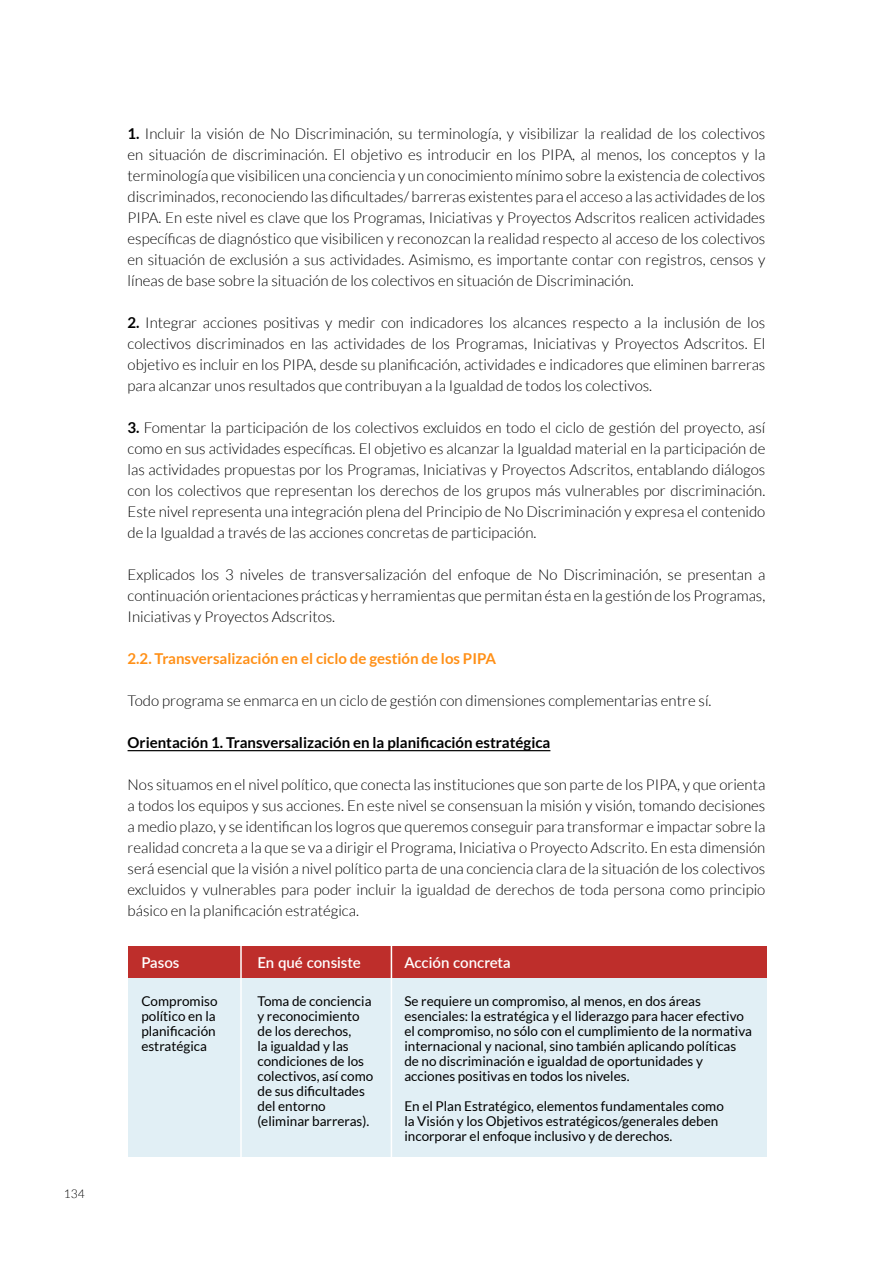
<style>
.page{position:relative;width:893px;height:1263px;background:#fff}
.page>*{position:absolute;margin:0;border:0;box-sizing:border-box;transform-origin:0 0}
.t1{font:300 15px/21px "Lato";color:#000;text-align:justify}
.t2{font:700 15px "Lato";color:#000}
.t3{font:700 15px "Lato";color:#ff9017}
.t4{font:600 15px "Lato";color:#fff}
.t5{font:13.5px/15px "Lato";color:#000}
.t6{font:300 12px "Lato";color:#000}
.s1{font-weight:700}
</style>
<div class="page">
<hr style="left:128px;top:750px;width:422px;height:1px;background:#000">
<div style="left:128px;top:959px;width:638px;height:198px;background:#e1eff5"></div>
<div style="left:128px;top:946px;width:638px;height:32px;background:#be2e2b"></div>
<hr style="left:240px;top:944px;width:2px;height:260px;background:#fff">
<hr style="left:391px;top:943px;width:1px;height:261px;background:#fff">
<p class="t6" style="left:64px;top:1188px;width:22px">134</p>
<p class="t1" style="left:128px;top:123px;width:639px"><span class="s1">1.</span> Incluir la visión de No Discriminación, su terminología, y visibilizar la realidad de los colectivos en situación de discriminación. El objetivo es introducir en los PIPA, al menos, los conceptos y la terminología que visibilicen una conciencia y un conocimiento mínimo sobre la existencia de colectivos discriminados, reconociendo las dificultades/ barreras existentes para el acceso a las actividades de los PIPA. En este nivel es clave que los Programas, Iniciativas y Proyectos Adscritos realicen actividades específicas de diagnóstico que visibilicen y reconozcan la realidad respecto al acceso de los colectivos en situación de exclusión a sus actividades. Asimismo, es importante contar con registros, censos y líneas de base sobre la situación de los colectivos en situación de Discriminación.</p>
<p class="t1" style="left:128px;top:312px;width:639px"><span class="s1">2.</span> Integrar acciones positivas y medir con indicadores los alcances respecto a la inclusión de los colectivos discriminados en las actividades de los Programas, Iniciativas y Proyectos Adscritos. El objetivo es incluir en los PIPA, desde su planificación, actividades e indicadores que eliminen barreras para alcanzar unos resultados que contribuyan a la Igualdad de todos los colectivos.</p>
<p class="t1" style="left:128px;top:417px;width:639px"><span class="s1">3.</span> Fomentar la participación de los colectivos excluidos en todo el ciclo de gestión del proyecto, así como en sus actividades específicas. El objetivo es alcanzar la Igualdad material en la participación de las actividades propuestas por los Programas, Iniciativas y Proyectos Adscritos, entablando diálogos con los colectivos que representan los derechos de los grupos más vulnerables por discriminación.<br>Este nivel representa una integración plena del Principio de No Discriminación y expresa el contenido de la Igualdad a través de las acciones concretas de participación.</p>
<p class="t1" style="left:128px;top:564px;width:639px">Explicados los 3 niveles de transversalización del enfoque de No Discriminación, se presentan a continuación orientaciones prácticas y herramientas que permitan ésta en la gestión de los Programas, Iniciativas y Proyectos Adscritos.</p>
<p class="t3" style="left:128px;top:650px;width:370px">2.2. Transversalización en el ciclo de gestión de los PIPA</p>
<p class="t1" style="left:128px;top:690px;width:585px">Todo programa se enmarca en un ciclo de gestión con dimensiones complementarias entre sí.</p>
<p class="t2" style="left:128px;top:734px;width:424px">Orientación 1. Transversalización en la planificación estratégica</p>
<p class="t1" style="left:128px;top:774px;width:639px">Nos situamos en el nivel político, que conecta las instituciones que son parte de los PIPA, y que orienta a todos los equipos y sus acciones. En este nivel se consensuan la misión y visión, tomando decisiones a medio plazo, y se identifican los logros que queremos conseguir para transformar e impactar sobre la realidad concreta a la que se va a dirigir el Programa, Iniciativa o Proyecto Adscrito. En esta dimensión será esencial que la visión a nivel político parta de una conciencia clara de la situación de los colectivos excluidos y vulnerables para poder incluir la igualdad de derechos de toda persona como principio básico en la planificación estratégica.</p>
<p class="t4" style="left:141px;top:952px;width:40px">Pasos</p>
<p class="t4" style="left:257px;top:952px;width:105px">En qué consiste</p>
<p class="t4" style="left:404px;top:952px;width:108px">Acción concreta</p>
<p class="t5" style="left:404px;top:993px;width:349px">Se requiere un compromiso, al menos, en dos áreas esenciales: la estratégica y el liderazgo para hacer efectivo el compromiso, no sólo con el cumplimiento de la normativa internacional y nacional, sino también aplicando políticas de no discriminación e igualdad de oportunidades y acciones positivas en todos los niveles.</p>
<p class="t5" style="left:404px;top:1098px;width:321px">En el Plan Estratégico, elementos fundamentales como la Visión y los Objetivos estratégicos/generales deben incorporar el enfoque inclusivo y de derechos.</p>
<p class="t5" style="left:141px;top:993px;width:78px">Compromiso político en la planificación estratégica</p>
<p class="t5" style="left:257px;top:993px;width:117px">Toma de conciencia y reconocimiento de los derechos,<br>la igualdad y las condiciones de los colectivos, así como de sus dificultades del entorno (eliminar barreras).</p>
</div>
